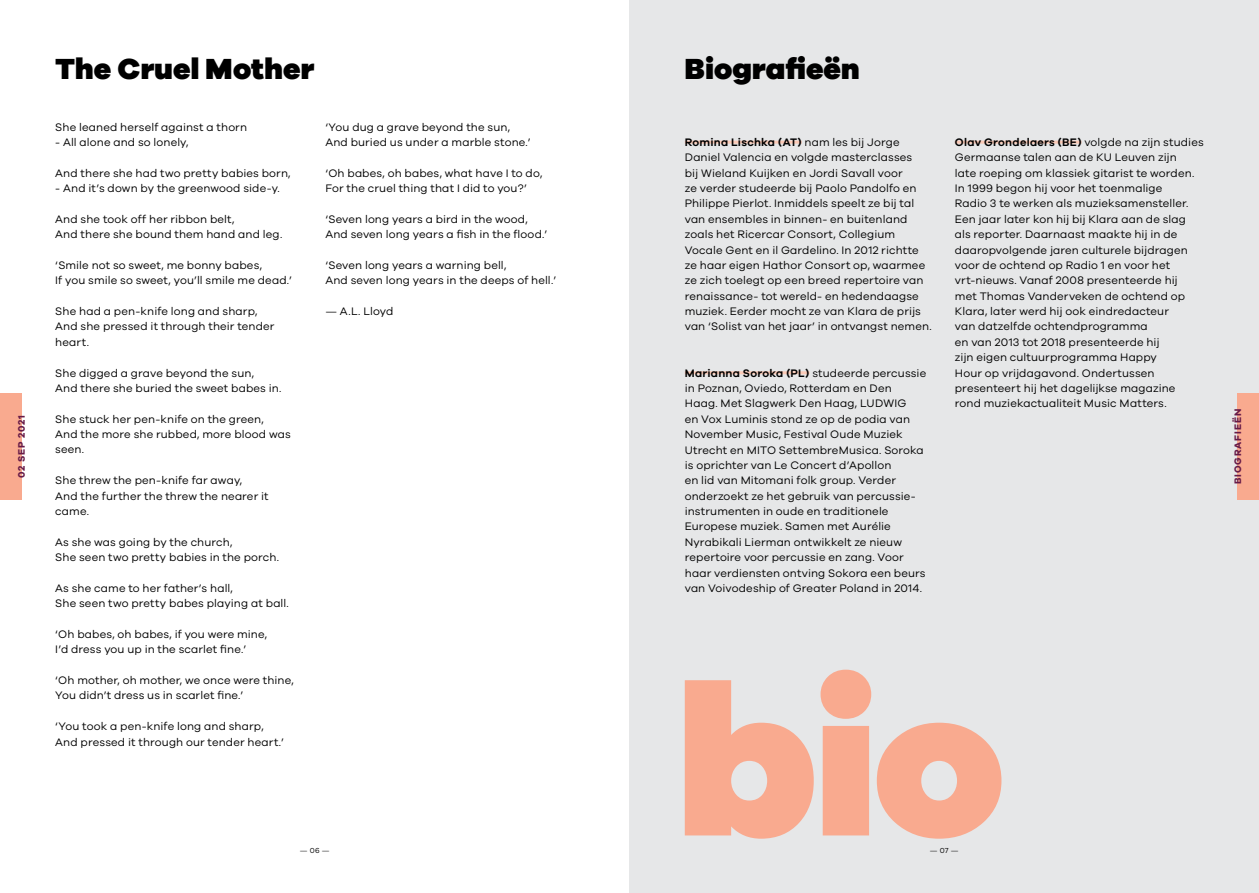
<style>
.page{position:relative;width:1259px;height:893px;background:#fff}
.page>*{position:absolute;margin:0;border:0;box-sizing:border-box;transform-origin:0 0}
.t1{font:900 30px "Galano Grotesque";letter-spacing:.005em;color:#000}
.t2{font:11.25px/15.5px "Galano Grotesque";letter-spacing:.01em;color:#000}
.t3{font:700 9.75px "Galano Grotesque";letter-spacing:.09em;color:#671b48}
.t4{font:7.5px "Galano Grotesque";color:#000}
.s1{font-weight:600}
</style>
<div class="page">
<div style="left:629px;top:0;width:630px;height:893px;background:#e6e7e8"></div>
<svg style="left:685px;top:670px;width:316px;height:169px;fill:#f9aa8f"></svg>
<hr style="left:685px;top:141px;width:117px;height:3px;background:#fbcab7">
<hr style="left:685px;top:371px;width:124px;height:3px;background:#fbcab7">
<hr style="left:955px;top:141px;width:126px;height:3px;background:#fbcab7">
<div style="left:1237px;top:393px;width:22px;height:107px;background:#f9aa8f"></div>
<div style="left:0;top:393px;width:21px;height:107px;background:#f9aa8f"></div>
<h1 class="t1" style="left:55px;top:50px;width:261px">The Cruel Mother</h1>
<h1 class="t1" style="left:685px;top:50px;width:177px">Biografieën</h1>
<p class="t2" style="left:55px;top:119px;width:193px">She leaned herself against a thorn</p>
<p class="t2" style="left:55px;top:134px;width:135px">- All alone and so lonely,</p>
<p class="t2" style="left:55px;top:165px;width:237px">And there she had two pretty babies born,</p>
<p class="t2" style="left:55px;top:180px;width:226px">- And it’s down by the greenwood side-y.</p>
<p class="t2" style="left:55px;top:211px;width:228px">And she took off her ribbon belt,<br>And there she bound them hand and leg.</p>
<p class="t2" style="left:55px;top:257px;width:238px">‘Smile not so sweet, me bonny babes,<br>If you smile so sweet, you’ll smile me dead.’</p>
<p class="t2" style="left:55px;top:303px;width:221px">She had a pen-knife long and sharp,<br>And she pressed it through their tender heart.</p>
<p class="t2" style="left:55px;top:365px;width:228px">She digged a grave beyond the sun,<br>And there she buried the sweet babes in.</p>
<p class="t2" style="left:55px;top:411px;width:237px">She stuck her pen-knife on the green,<br>And the more she rubbed, more blood was seen.</p>
<p class="t2" style="left:55px;top:472px;width:215px">She threw the pen-knife far away,<br>And the further the threw the nearer it came.</p>
<p class="t2" style="left:55px;top:534px;width:225px">As she was going by the church,<br>She seen two pretty babies in the porch.</p>
<p class="t2" style="left:55px;top:580px;width:235px">As she came to her father’s hall,<br>She seen two pretty babes playing at ball.</p>
<p class="t2" style="left:55px;top:626px;width:213px">‘Oh babes, oh babes, if you were mine,<br>I’d dress you up in the scarlet fine.’</p>
<p class="t2" style="left:55px;top:672px;width:240px">‘Oh mother, oh mother, we once were thine,<br>You didn’t dress us in scarlet fine.’</p>
<p class="t2" style="left:55px;top:718px;width:230px">‘You took a pen-knife long and sharp,<br>And pressed it through our tender heart.’</p>
<p class="t2" style="left:325px;top:119px;width:207px">‘You dug a grave beyond the sun,<br>And buried us under a marble stone.’</p>
<p class="t2" style="left:325px;top:165px;width:218px">‘Oh babes, oh babes, what have I to do,<br>For the cruel thing that I did to you?’</p>
<p class="t2" style="left:325px;top:211px;width:223px">‘Seven long years a bird in the wood,<br>And seven long years a fish in the flood.’</p>
<p class="t2" style="left:325px;top:257px;width:232px">‘Seven long years a warning bell,<br>And seven long years in the deeps of hell.’</p>
<p class="t2" style="left:325px;top:303px;width:69px">— A.L. Lloyd</p>
<p class="t2" style="left:685px;top:134px;width:248px"><span class="s1">Romina Lischka (AT)</span> nam les bij Jorge Daniel Valencia en volgde masterclasses<br>bij Wieland Kuijken en Jordi Savall voor<br>ze verder studeerde bij Paolo Pandolfo en Philippe Pierlot. Inmiddels speelt ze bij tal van ensembles in binnen- en buitenland zoals het Ricercar Consort, Collegium Vocale Gent en il Gardelino. In 2012 richtte ze haar eigen Hathor Consort op, waarmee ze zich toelegt op een breed repertoire van renaissance- tot wereld- en hedendaagse muziek. Eerder mocht ze van Klara de prijs van ‘Solist van het jaar’ in ontvangst nemen.</p>
<p class="t2" style="left:685px;top:365px;width:243px"><span class="s1">Marianna Soroka (PL)</span> studeerde percussie in Poznan, Oviedo, Rotterdam en Den Haag. Met Slagwerk Den Haag, LUDWIG<br>en Vox Luminis stond ze op de podia van November Music, Festival Oude Muziek Utrecht en MITO SettembreMusica. Soroka is oprichter van Le Concert d’Apollon<br>en lid van Mitomani folk group. Verder onderzoekt ze het gebruik van percussie&shy;instrumenten in oude en traditionele Europese muziek. Samen met Aurélie Nyrabikali Lierman ontwikkelt ze nieuw repertoire voor percussie en zang. Voor haar verdiensten ontving Sokora een beurs van Voivodeship of Greater Poland in 2014.</p>
<p class="t2" style="left:955px;top:134px;width:250px"><span class="s1">Olav Grondelaers (BE)</span> volgde na zijn studies Germaanse talen aan de KU Leuven zijn<br>late roeping om klassiek gitarist te worden.<br>In 1999 begon hij voor het toenmalige<br>Radio 3 te werken als muzieksamensteller.<br>Een jaar later kon hij bij Klara aan de slag als reporter. Daarnaast maakte hij in de daaropvolgende jaren culturele bijdragen voor de ochtend op Radio 1 en voor het vrt-nieuws. Vanaf 2008 presenteerde hij<br>met Thomas Vanderveken de ochtend op Klara, later werd hij ook eindredacteur<br>van datzelfde ochtendprogramma<br>en van 2013 tot 2018 presenteerde hij<br>zijn eigen cultuurprogramma Happy<br>Hour op vrijdagavond. Ondertussen presenteert hij het dagelijkse magazine rond muziekactualiteit Music Matters.</p>
<p class="t3" style="left:15px;top:478px;width:64px;rotate:-90deg">02 SEP 2021</p>
<p class="t3" style="left:1232px;top:484px;width:77px;rotate:-90deg">BIOGRAFIEËN</p>
<p class="t4" style="left:300px;top:846px;width:31px">— 06 —</p>
<p class="t4" style="left:930px;top:846px;width:30px">— 07 —</p>
</div>
